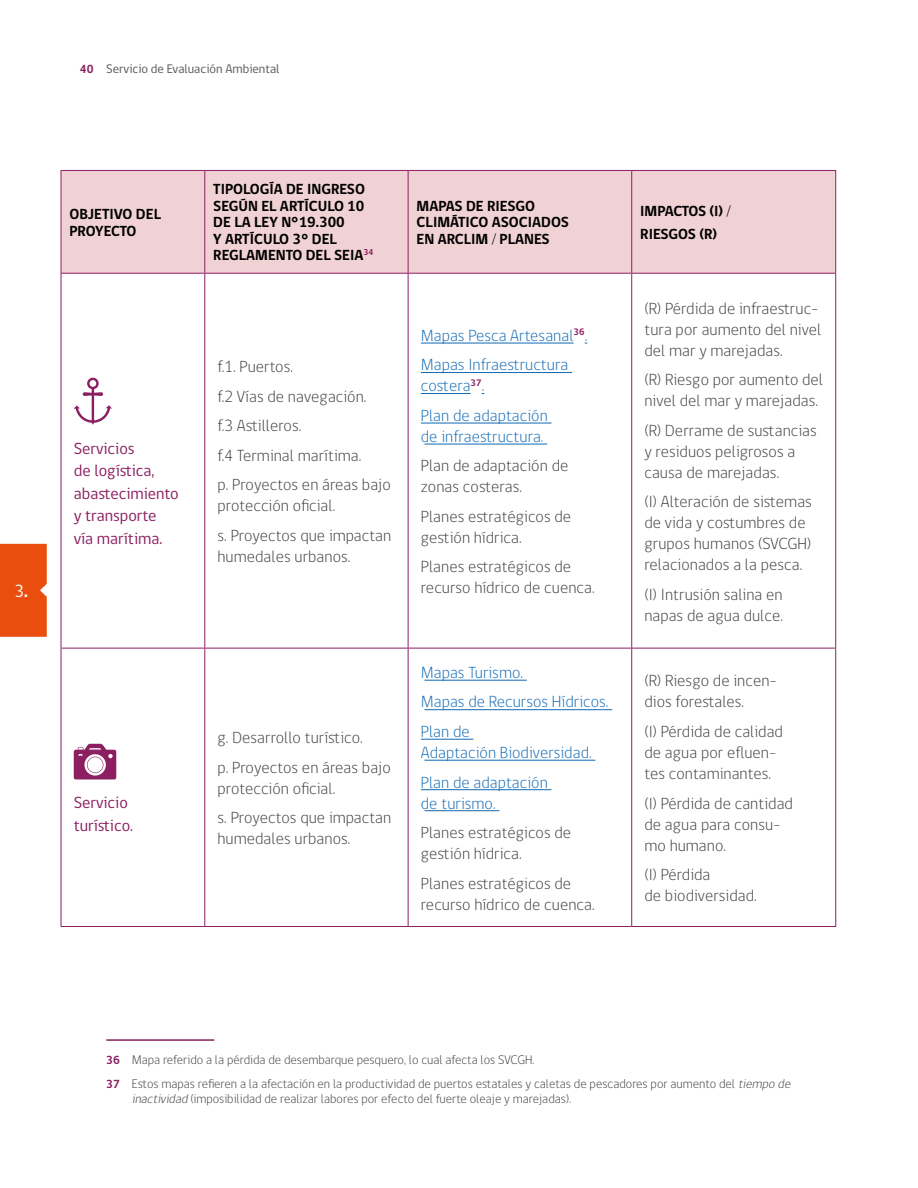
<style>
.page{position:relative;width:918px;height:1188px;background:#fff}
.page>*{position:absolute;margin:0;border:0;box-sizing:border-box;transform-origin:0 0}
.t1{font:18px "gob CL";color:#fff;scale:.95 1}
.Texto___TABLA_sin_ju{font:300 16.5px/21px "gob CL";letter-spacing:.005em;color:#3c3c3b}
.Texto___TABLA_sin_ju-2{font:300 16.5px/21px "gob CL";letter-spacing:.005em;color:#0f69b4}
.Subtitulos__TABLA{font:16.5px/22.5px "gob CL";color:#8b1f61}
.Titulo___TABLA{font:700 15px/16.5px "gob CL";color:#000}
.Titulo___TABLA-2{font:700 15px "gob CL";letter-spacing:-.02em;color:#000}
.Notas_al_Pie_de_pági{font:300 12.75px/15.3px "gob CL";color:#3c3c3b}
.t2{font:12.75px "gob CL";color:#575756}
.t3{font:700 12px "gob CL";color:#8b1f61}
.s1{font-weight:700}
.s2{font-weight:400}
.s3{font-weight:700;font-size:12px;color:#8b1f61}
.s4{font-style:italic}
</style>
<div class="page">
<div style="left:62px;top:171px;width:773px;height:102px;background:#f1d2d4"></div>
<hr style="left:204px;top:171px;width:1px;height:102px;background:#8b1f61">
<hr style="left:408px;top:171px;width:1px;height:102px;background:#8b1f61">
<hr style="left:631px;top:171px;width:1px;height:102px;background:#8b1f61">
<hr style="left:61px;top:274px;width:1px;height:374px;background:#8b1f61">
<hr style="left:835px;top:274px;width:1px;height:374px;background:#8b1f61">
<hr style="left:61px;top:648px;width:1px;height:278px;background:#8b1f61">
<hr style="left:835px;top:648px;width:1px;height:278px;background:#8b1f61">
<hr style="left:61px;top:170px;width:144px;height:1px;background:#8b1f61">
<hr style="left:61px;top:171px;width:1px;height:102px;background:#8b1f61">
<hr style="left:205px;top:170px;width:203px;height:1px;background:#8b1f61">
<hr style="left:408px;top:170px;width:224px;height:1px;background:#8b1f61">
<hr style="left:632px;top:170px;width:204px;height:1px;background:#8b1f61">
<hr style="left:835px;top:171px;width:1px;height:102px;background:#8b1f61">
<hr style="left:61px;top:273px;width:144px;height:1px;background:#8b1f61">
<hr style="left:205px;top:273px;width:203px;height:1px;background:#8b1f61">
<hr style="left:408px;top:273px;width:224px;height:1px;background:#8b1f61">
<hr style="left:632px;top:273px;width:204px;height:1px;background:#8b1f61">
<hr style="left:204px;top:274px;width:1px;height:374px;background:#8b1f61">
<hr style="left:408px;top:274px;width:1px;height:374px;background:#8b1f61">
<hr style="left:631px;top:274px;width:1px;height:374px;background:#8b1f61">
<hr style="left:61px;top:648px;width:144px;height:1px;background:#8b1f61">
<hr style="left:205px;top:648px;width:203px;height:1px;background:#8b1f61">
<hr style="left:204px;top:648px;width:1px;height:278px;background:#8b1f61">
<hr style="left:408px;top:648px;width:224px;height:1px;background:#8b1f61">
<hr style="left:408px;top:648px;width:1px;height:278px;background:#8b1f61">
<hr style="left:632px;top:648px;width:204px;height:1px;background:#8b1f61">
<hr style="left:631px;top:648px;width:1px;height:278px;background:#8b1f61">
<hr style="left:61px;top:926px;width:144px;height:1px;background:#8b1f61">
<hr style="left:205px;top:926px;width:203px;height:1px;background:#8b1f61">
<hr style="left:408px;top:926px;width:224px;height:1px;background:#8b1f61">
<hr style="left:632px;top:926px;width:204px;height:1px;background:#8b1f61">
<svg style="left:74px;top:378px;width:38px;height:47px"></svg>
<hr style="left:421px;top:343px;width:153px;height:1px;background:#0f69b4">
<hr style="left:421px;top:372px;width:151px;height:1px;background:#0f69b4">
<hr style="left:421px;top:393px;width:50px;height:1px;background:#0f69b4">
<hr style="left:421px;top:423px;width:130px;height:1px;background:#0f69b4">
<hr style="left:425px;top:444px;width:122px;height:1px;background:#0f69b4">
<svg style="left:74px;top:744px;width:42px;height:35px"></svg>
<hr style="left:425px;top:680px;width:102px;height:1px;background:#0f69b4">
<hr style="left:425px;top:709px;width:187px;height:1px;background:#0f69b4">
<hr style="left:421px;top:739px;width:52px;height:1px;background:#0f69b4">
<hr style="left:425px;top:760px;width:170px;height:1px;background:#0f69b4">
<hr style="left:421px;top:789px;width:130px;height:1px;background:#0f69b4">
<hr style="left:425px;top:810px;width:74px;height:1px;background:#0f69b4">
<hr style="left:106px;top:1039px;width:108px;height:2px;background:#8b1f61">
<div style="left:0;top:544px;width:47px;height:93px;background:#e94e0f"></div>
<p class="t3" style="left:80px;top:61px;width:15px">40</p>
<p class="t2" style="left:106px;top:60px;width:175px">Servicio de Evaluación Ambiental</p>
<p class="t1" style="left:15px;top:578px;width:15px">3<span class="s1">.</span></p>
<p class="Titulo___TABLA" style="left:70px;top:206px;width:93px">OBJETIVO DEL<br>PROYECTO</p>
<p class="Subtitulos__TABLA" style="left:74px;top:437px;width:107px">Servicios<br>de logística, abastecimiento y transporte vía marítima.</p>
<p class="Subtitulos__TABLA" style="left:74px;top:792px;width:61px">Servicio turístico.</p>
<p class="Titulo___TABLA" style="left:213px;top:182px;width:162px">TIPOLOGÍA DE INGRESO<br>SEGÚN EL ARTÍCULO 10<br>DE LA LEY N°19.300<br>Y ARTÍCULO 3° DEL<br>REGLAMENTO DEL SEIA<sup>34</sup></p>
<p class="Texto___TABLA_sin_ju" style="left:218px;top:357px;width:77px">f.1. Puertos.</p>
<p class="Texto___TABLA_sin_ju" style="left:218px;top:386px;width:151px">f.2 Vías de navegación.</p>
<p class="Texto___TABLA_sin_ju" style="left:218px;top:416px;width:85px">f.3 Astilleros.</p>
<p class="Texto___TABLA_sin_ju" style="left:218px;top:445px;width:145px">f.4 Terminal marítima.</p>
<p class="Texto___TABLA_sin_ju" style="left:218px;top:475px;width:175px">p. Proyectos en áreas bajo protección oficial.</p>
<p class="Texto___TABLA_sin_ju" style="left:218px;top:525px;width:175px">s. Proyectos que impactan humedales urbanos.</p>
<p class="Texto___TABLA_sin_ju" style="left:218px;top:728px;width:147px">g. Desarrollo turístico.</p>
<p class="Texto___TABLA_sin_ju" style="left:218px;top:757px;width:175px">p. Proyectos en áreas bajo protección oficial.</p>
<p class="Texto___TABLA_sin_ju" style="left:218px;top:808px;width:175px">s. Proyectos que impactan humedales urbanos.</p>
<p class="Titulo___TABLA" style="left:417px;top:198px;width:154px">MAPAS DE RIESGO<br>CLIMÁTICO ASOCIADOS<br>EN ARCLIM / PLANES</p>
<p class="Titulo___TABLA-2" style="left:640px;top:201px;width:92px">IMPACTOS (I) <span class="s2">/</span></p>
<p class="Titulo___TABLA" style="left:640px;top:226px;width:78px">RIESGOS (R)</p>
<p class="Texto___TABLA_sin_ju-2" style="left:421px;top:325px;width:168px">Mapas Pesca Artesanal<sup>36</sup>.</p>
<p class="Texto___TABLA_sin_ju-2" style="left:421px;top:355px;width:149px">Mapas Infraestructura costera<sup>37</sup>.</p>
<p class="Texto___TABLA_sin_ju-2" style="left:421px;top:405px;width:129px">Plan de adaptación de infraestructura.</p>
<p class="Texto___TABLA_sin_ju" style="left:421px;top:456px;width:149px">Plan de adaptación de zonas costeras.</p>
<p class="Texto___TABLA_sin_ju" style="left:421px;top:506px;width:152px">Planes estratégicos de gestión hídrica.</p>
<p class="Texto___TABLA_sin_ju" style="left:421px;top:557px;width:175px">Planes estratégicos de recurso hídrico de cuenca.</p>
<p class="Texto___TABLA_sin_ju-2" style="left:421px;top:662px;width:104px">Mapas Turismo.</p>
<p class="Texto___TABLA_sin_ju-2" style="left:421px;top:692px;width:189px">Mapas de Recursos Hídricos.</p>
<p class="Texto___TABLA_sin_ju-2" style="left:421px;top:721px;width:172px">Plan de<br>Adaptación Biodiversidad.</p>
<p class="Texto___TABLA_sin_ju-2" style="left:421px;top:772px;width:129px">Plan de adaptación de turismo.</p>
<p class="Texto___TABLA_sin_ju" style="left:421px;top:822px;width:152px">Planes estratégicos de gestión hídrica.</p>
<p class="Texto___TABLA_sin_ju" style="left:421px;top:873px;width:175px">Planes estratégicos de recurso hídrico de cuenca.</p>
<p class="Texto___TABLA_sin_ju" style="left:644px;top:298px;width:178px">(R) Pérdida de infraestruc&shy;tura por aumento del nivel del mar y marejadas.</p>
<p class="Texto___TABLA_sin_ju" style="left:644px;top:369px;width:180px">(R) Riesgo por aumento del nivel del mar y marejadas.</p>
<p class="Texto___TABLA_sin_ju" style="left:644px;top:420px;width:174px">(R) Derrame de sustancias y residuos peligrosos a causa de marejadas.</p>
<p class="Texto___TABLA_sin_ju" style="left:644px;top:492px;width:169px">(I) Alteración de sistemas de vida y costumbres de grupos humanos (SVCGH) relacionados a la pesca.</p>
<p class="Texto___TABLA_sin_ju" style="left:644px;top:584px;width:140px">(I) Intrusión salina en napas de agua dulce.</p>
<p class="Texto___TABLA_sin_ju" style="left:644px;top:671px;width:134px">(R) Riesgo de incen&shy;dios forestales.</p>
<p class="Texto___TABLA_sin_ju" style="left:644px;top:721px;width:140px">(I) Pérdida de calidad de agua por efluen&shy;tes contaminantes.</p>
<p class="Texto___TABLA_sin_ju" style="left:644px;top:793px;width:150px">(I) Pérdida de cantidad de agua para consu&shy;mo humano.</p>
<p class="Texto___TABLA_sin_ju" style="left:644px;top:864px;width:114px">(I) Pérdida<br>de biodiversidad.</p>
<p class="Notas_al_Pie_de_pági" style="left:106px;top:1052px;width:430px"><span class="s3">36</span> Mapa referido a la pérdida de desembarque pesquero, lo cual afecta los SVCGH.</p>
<p class="Notas_al_Pie_de_pági" style="left:132px;top:1076px;width:663px;text-indent:-26px"><span class="s3">37</span> Estos mapas refieren a la afectación en la productividad de puertos estatales y caletas de pescadores por aumento del <span class="s4">tiempo de inactividad</span> (imposibilidad de realizar labores por efecto del fuerte oleaje y marejadas).</p>
</div>
